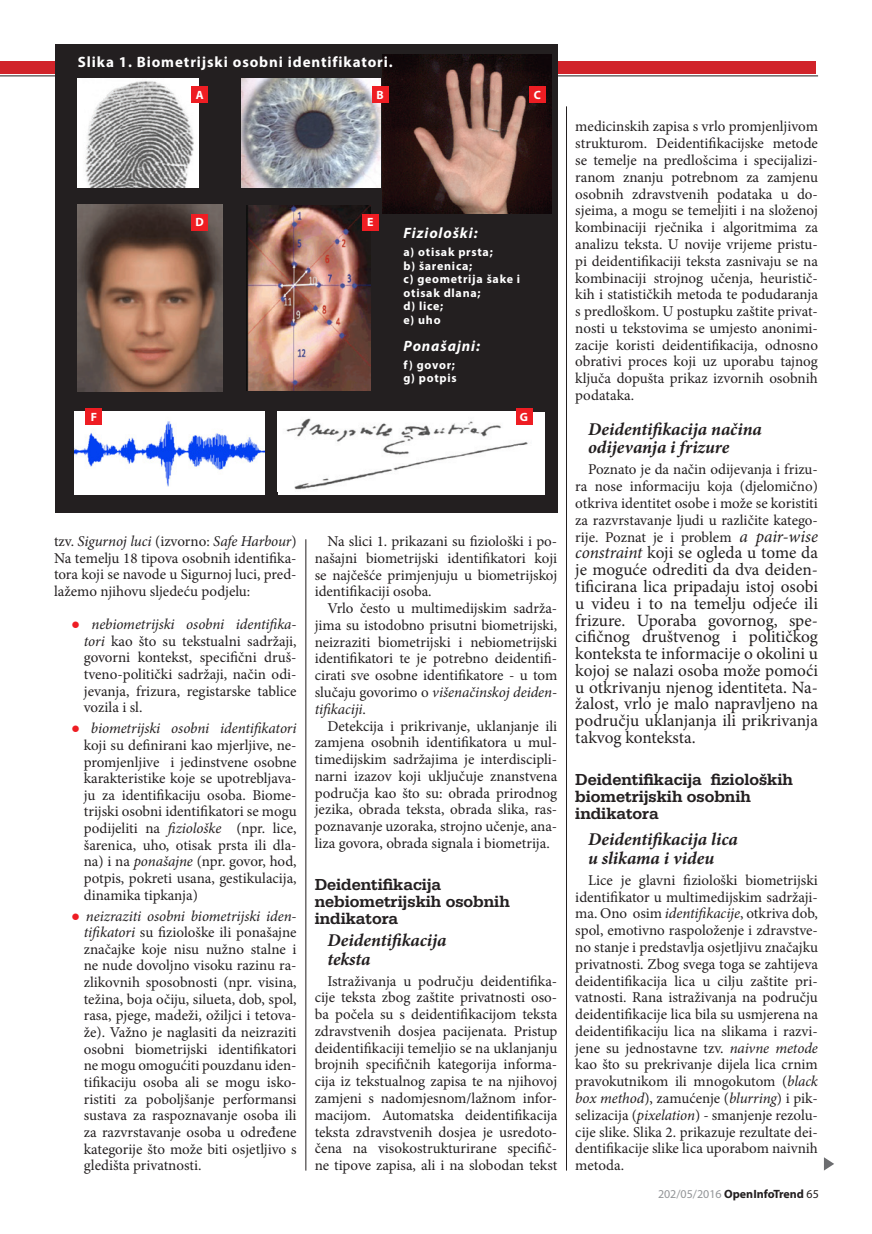
<style>
.page{position:relative;width:872px;height:1234px;background:#fff}
.page>*{position:absolute;margin:0;border:0;box-sizing:border-box;transform-origin:0 0}
.Osnovni_slog{font:italic 700 18px/18.3px "Minion Pro";letter-spacing:-.005em;color:#231f20}
.Osnovni_slog-2{font:17.25px/16.8px "Minion Pro";color:#231f20;text-align:justify}
.Međunaslov{font:500 16.5px/16.8px "URW Egyptienne TOT";color:#231f20}
.Osnovni_slog-3{font:15px/16.8px "Minion Pro";color:#231f20;text-align:justify}
.Potpis_pod_sliku-1{font:700 15px "Myriad Pro";letter-spacing:.06em;color:#fff}
.Potpis_pod_sliku-1-2{font:italic 700 15px "Myriad Pro";letter-spacing:.06em;color:#fff}
.Potpis_pod_sliku-1-3{font:700 12px/13.5px "Myriad Pro";letter-spacing:.06em;color:#fff}
.t1{font:700 12px "Myriad Pro";color:#231f20}
.Autor_intervjua{font:700 12px "Myriad Pro";color:#fff}
.s1{font-style:italic}
.s2{font-family:"Arial";color:#ee1d23}
.s3{font-style:italic;font-size:17.25px}
.s4{font-weight:400;color:#939598}
.s5{font-weight:400}
</style>
<div class="page">
<hr style="left:0;top:76px;width:818px;height:1px;background:#231f20">
<svg style="left:824px;top:1157px;width:10px;height:13px"></svg>
<div style="left:0;top:61px;width:815px;height:13px;background:#d1232a"></div>
<div style="left:55px;top:44px;width:502px;height:468px;background:#231f20"></div>
<img style="left:78px;top:79px;width:121px;height:108px">
<img style="left:382px;top:54px;width:170px;height:160px">
<img style="left:78px;top:205px;width:145px;height:186px">
<img style="left:247px;top:205px;width:123px;height:186px">
<img style="left:75px;top:412px;width:189px;height:82px">
<div style="left:278px;top:412px;width:266px;height:82px;background:#fff"></div>
<img style="left:286px;top:418px;width:242px;height:72px">
<img style="left:241px;top:79px;width:139px;height:108px">
<div style="left:191px;top:86px;width:17px;height:17px;background:#ee1d23"></div>
<div style="left:372px;top:86px;width:16px;height:17px;background:#ee1d23"></div>
<div style="left:529px;top:86px;width:16px;height:17px;background:#ee1d23"></div>
<div style="left:191px;top:214px;width:17px;height:16px;background:#ee1d23"></div>
<div style="left:362px;top:214px;width:16px;height:16px;background:#ee1d23"></div>
<div style="left:86px;top:408px;width:16px;height:17px;background:#ee1d23"></div>
<div style="left:516px;top:408px;width:16px;height:17px;background:#ee1d23"></div>
<hr style="left:305px;top:539px;width:1px;height:631px;background:#231f20">
<hr style="left:566px;top:106px;width:1px;height:1064px;background:#231f20">
<p class="Potpis_pod_sliku-1" style="left:78px;top:52px;width:316px">Slika 1. Biometrijski osobni identifikatori.</p>
<p class="Autor_intervjua" style="left:196px;top:87px;width:9px">A</p>
<p class="Autor_intervjua" style="left:376px;top:87px;width:9px">B</p>
<p class="Autor_intervjua" style="left:533px;top:87px;width:9px">C</p>
<p class="Autor_intervjua" style="left:195px;top:214px;width:10px">D</p>
<p class="Autor_intervjua" style="left:367px;top:214px;width:8px">E</p>
<p class="Potpis_pod_sliku-1-2" style="left:403px;top:225px;width:76px">Fiziološki:</p>
<p class="Potpis_pod_sliku-1-3" style="left:403px;top:245px;width:91px">a) otisak prsta;</p>
<p class="Potpis_pod_sliku-1-3" style="left:403px;top:258px;width:70px">b) šarenica;</p>
<p class="Potpis_pod_sliku-1-3" style="left:403px;top:272px;width:118px">c) geometrija šake i otisak dlana;</p>
<p class="Potpis_pod_sliku-1-3" style="left:403px;top:299px;width:41px">d) lice;</p>
<p class="Potpis_pod_sliku-1-3" style="left:403px;top:312px;width:39px">e) uho</p>
<p class="Potpis_pod_sliku-1-2" style="left:403px;top:337px;width:78px">Ponašajni:</p>
<p class="Potpis_pod_sliku-1-3" style="left:403px;top:357px;width:53px">f) govor;</p>
<p class="Potpis_pod_sliku-1-3" style="left:403px;top:371px;width:55px">g) potpis</p>
<p class="Autor_intervjua" style="left:91px;top:408px;width:8px">F</p>
<p class="Autor_intervjua" style="left:520px;top:408px;width:10px">G</p>
<p class="Osnovni_slog-3" style="left:54px;top:532px;width:244px">tzv. <span class="s1">Sigurnoj luci</span> (izvorno: <span class="s1">Safe Harbour</span>)<br>Na temelju 18 tipova osobnih identifika&shy;tora koji se navode u Sigurnoj luci, pred&shy;lažemo njihovu sljedeću podjelu:</p>
<p class="Osnovni_slog-3" style="left:84px;top:616px;width:214px;text-indent:-13px"><span class="s2">●</span> <span class="s1">nebiometrijski osobni identifika&shy;tori</span> kao što su tekstualni sadržaji, govorni kontekst, specifični druš&shy;tveno-politički sadržaji, način odi&shy;jevanja, frizura, registarske tablice vozila i sl.</p>
<p class="Osnovni_slog-3" style="left:84px;top:720px;width:214px;text-indent:-13px"><span class="s2">●</span> <span class="s1">biometrijski osobni identifikatori </span>koji su definirani kao mjerljive, ne&shy;promjenljive i jedinstvene osobne karakteristike koje se upotrebljava&shy;ju za identifikaciju osoba. Biome&shy;trijski osobni identifikatori se mogu podijeliti na <span class="s1">fiziološke</span> (npr. lice, šarenica, uho, otisak prsta ili dla&shy;na) i na <span class="s1">ponašajne</span> (npr. govor, hod, potpis, pokreti usana, gestikulacija, dinamika tipkanja)</p>
<p class="Osnovni_slog-3" style="left:84px;top:907px;width:214px;text-indent:-13px"><span class="s2">●</span> <span class="s1">neizraziti osobni biometrijski iden&shy;tifikatori</span> su fiziološke ili ponašajne značajke koje nisu nužno stalne i ne nude dovoljno visoku razinu ra&shy;zlikovnih sposobnosti (npr. visina, težina, boja očiju, silueta, dob, spol, rasa, pjege, madeži, ožiljci i tetova&shy;že). Važno je naglasiti da neizraziti osobni biometrijski identifikatori ne mogu omogućiti pouzdanu iden&shy;tifikaciju osoba ali se mogu isko&shy;ristiti za poboljšanje performansi sustava za raspoznavanje osoba ili za razvrstavanje osoba u određene kategorije što može biti osjetljivo s gledišta privatnosti.</p>
<p class="Osnovni_slog-3" style="left:315px;top:532px;width:244px;text-indent:13px">Na slici 1. prikazani su fiziološki i po&shy;našajni biometrijski identifikatori koji se najčešće primjenjuju u biometrijskoj identifikaciji osoba.</p>
<p class="Osnovni_slog-3" style="left:315px;top:600px;width:244px;text-indent:13px">Vrlo često u multimedijskim sadrža&shy;jima su istodobno prisutni biometrijski, neizraziti biometrijski i nebiometrijski identifikatori te je potrebno deidentifi&shy;cirati sve osobne identifikatore - u tom slučaju govorimo o <span class="s1">višenačinskoj deiden&shy;tifikaciji</span>.</p>
<p class="Osnovni_slog-3" style="left:315px;top:717px;width:244px;text-indent:13px">Detekcija i prikrivanje, uklanjanje ili zamjena osobnih identifikatora u mul&shy;timedijskim sadržajima je interdiscipli&shy;narni izazov koji uključuje znanstvena područja kao što su: obrada prirodnog jezika, obrada teksta, obrada slika, ras&shy;poznavanje uzoraka, strojno učenje, ana&shy;liza govora, obrada signala i biometrija.</p>
<p class="Međunaslov" style="left:315px;top:876px;width:197px">Deidentifikacija nebiometrijskih osobnih indikatora</p>
<p class="Osnovni_slog" style="left:327px;top:930px;width:121px">Deidentifikacija</p>
<p class="Osnovni_slog" style="left:327px;top:949px;width:45px">teksta</p>
<p class="Osnovni_slog-3" style="left:315px;top:972px;width:244px;text-indent:13px">Istraživanja u području deidentifika&shy;cije teksta zbog zaštite privatnosti oso&shy;ba počela su s deidentifikacijom teksta zdravstvenih dosjea pacijenata. Pristup deidentifikaciji temeljio se na uklanjanju brojnih specifičnih kategorija informa&shy;cija iz tekstualnog zapisa te na njihovoj zamjeni s nadomjesnom/lažnom infor&shy;macijom. Automatska deidentifikacija teksta zdravstvenih dosjea je usredoto&shy;čena na visokostrukturirane specifič&shy;ne tipove zapisa, ali i na slobodan tekst</p>
<p class="Osnovni_slog-3" style="left:575px;top:118px;width:244px">medicinskih zapisa s vrlo promjenljivom strukturom. Deidentifikacijske metode se temelje na predlošcima i specijalizi&shy;ranom znanju potrebnom za zamjenu osobnih zdravstvenih podataka u do&shy;sjeima, a mogu se temeljiti i na složenoj kombinaciji rječnika i algoritmima za analizu teksta. U novije vrijeme pristu&shy;pi deidentifikaciji teksta zasnivaju se na kombinaciji strojnog učenja, heuristič&shy;kih i statističkih metoda te podudaranja s predloškom. U postupku zaštite privat&shy;nosti u tekstovima se umjesto anonimi&shy;zacije koristi deidentifikacija, odnosno obrativi proces koji uz uporabu tajnog ključa dopušta prikaz izvornih osobnih podataka.</p>
<p class="Osnovni_slog" style="left:588px;top:420px;width:175px">Deidentifikacija načina odijevanja i frizure</p>
<p class="Osnovni_slog-3" style="left:575px;top:461px;width:244px;text-indent:13px">Poznato je da način odijevanja i frizu&shy;ra nose informaciju koja (djelomično) otkriva identitet osobe i može se koristiti za razvrstavanje ljudi u različite katego&shy;rije. Poznat je i problem <span class="s3">a pair-wise</span></p>
<p class="Osnovni_slog-2" style="left:575px;top:544px;width:244px"><span class="s1">constraint</span> koji se ogleda u tome da je moguće odrediti da dva deiden&shy;tificirana lica pripadaju istoj osobi u videu i to na temelju odjeće ili frizure. Uporaba govornog, spe&shy;cifičnog društvenog i političkog konteksta te informacije o okolini u kojoj se nalazi osoba može pomoći u otkrivanju njenog identiteta. Na&shy;žalost, vrlo je malo napravljeno na području uklanjanja ili prikrivanja takvog konteksta.</p>
<p class="Međunaslov" style="left:575px;top:771px;width:219px">Deidentifikacija fizioloških biometrijskih osobnih indikatora</p>
<p class="Osnovni_slog" style="left:588px;top:830px;width:151px">Deidentifikacija lica u slikama i videu</p>
<p class="Osnovni_slog-3" style="left:575px;top:871px;width:244px;text-indent:13px">Lice je glavni fiziološki biometrijski identifikator u multimedijskim sadržaji&shy;ma. Ono osim <span class="s1">identifikacije</span>, otkriva dob, spol, emotivno raspoloženje i zdravstve&shy;no stanje i predstavlja osjetljivu značajku privatnosti. Zbog svega toga se zahtijeva deidentifikacija lica u cilju zaštite pri&shy;vatnosti. Rana istraživanja na području deidentifikacije lica bila su usmjerena na deidentifikaciju lica na slikama i razvi&shy;jene su jednostavne tzv. <span class="s1">naivne metode </span>kao što su prekrivanje dijela lica crnim pravokutnikom ili mnogokutom (<span class="s1">black box method</span>), zamućenje (<span class="s1">blurring</span>) i pik&shy;selizacija (<span class="s1">pixelation</span>) - smanjenje rezolu&shy;cije slike. Slika 2. prikazuje rezultate dei&shy;dentifikacije slike lica uporabom naivnih metoda.</p>
<p class="t1" style="left:658px;top:1186px;width:162px"><span class="s4">202/05/2016</span> OpenInfoTrend <span class="s5">65</span></p>
</div>
